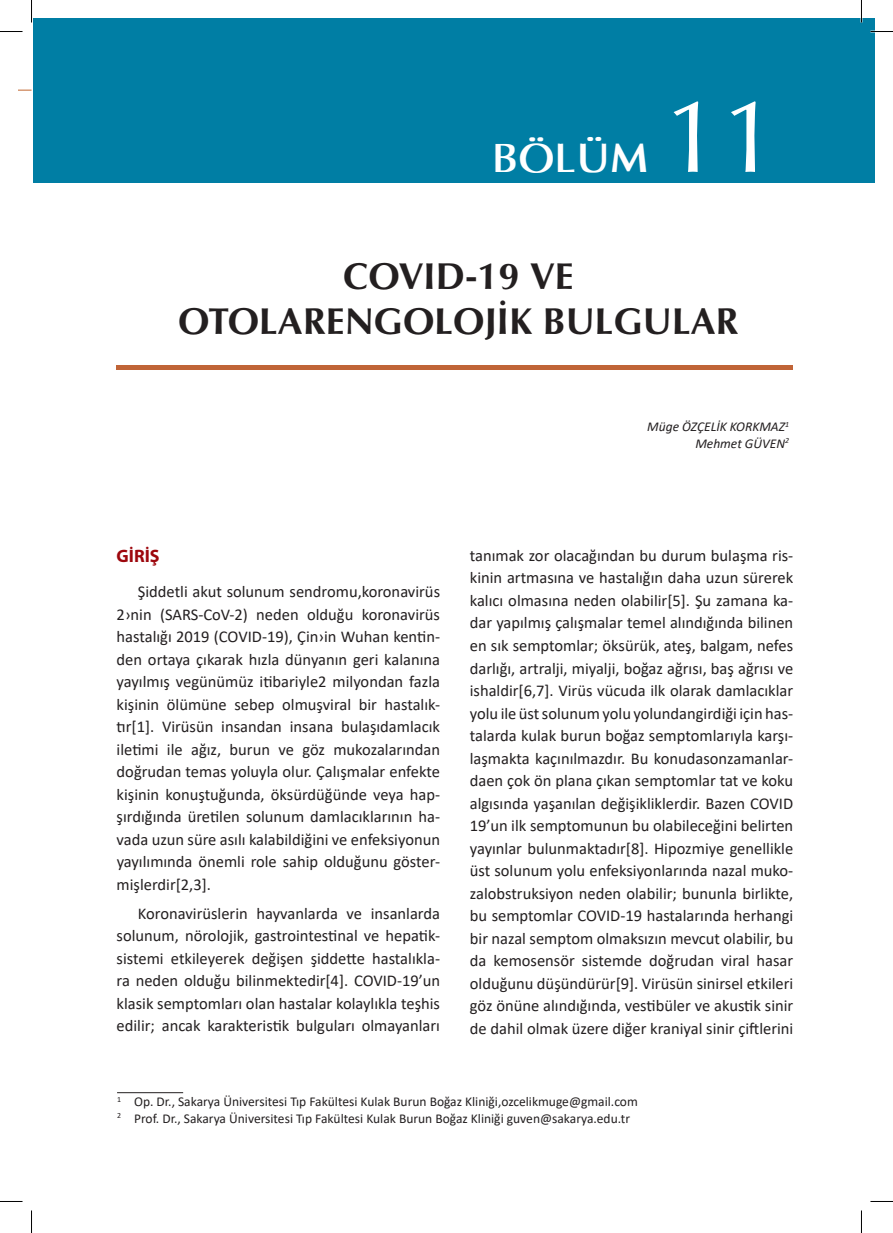
<style>
.page{position:relative;width:893px;height:1233px;background:#fff}
.page>*{position:absolute;margin:0;border:0;box-sizing:border-box;transform-origin:0 0}
.t1{font:103.2px "Optima Normal Tr";color:#fff}
.t2{font:700 40.95px "Optima";color:#fff}
.t3{font:37.5px/45px "Optima Bold Tr";color:#231f20;text-align:center}
.t4{font:700 18px "Myriad Pro";color:#9d070d}
.t5{font:16.5px/22.5px "Calibri";color:#231f20;text-align:justify}
.t6{font:13.5px/16.5px "Calibri";color:#231f20}
.t7{font:italic 13.5px/16.5px "Calibri";color:#231f20;text-align:right}
</style>
<div class="page">
<hr style="left:117px;top:1092px;width:66px;height:1px;background:#231f20">
<hr style="left:116px;top:365px;width:676px;height:4px;background:#c06437">
<div style="left:33px;top:19px;width:840px;height:164px;background:#007ea4"></div>
<svg style="left:19px;top:89px;width:12px;height:2px"></svg>
<hr style="left:860px;top:0;width:2px;height:23px;background:#fff">
<svg style="left:0;top:31px;width:22px;height:1px"></svg>
<svg style="left:870px;top:31px;width:22px;height:1px"></svg>
<svg style="left:0;top:1201px;width:22px;height:1px"></svg>
<svg style="left:870px;top:1201px;width:22px;height:1px"></svg>
<svg style="left:31px;top:0;width:1px;height:23px"></svg>
<svg style="left:31px;top:1210px;width:1px;height:22px"></svg>
<h2 class="t2" style="left:491px;top:133px;width:158px">BÖLÜM</h2>
<h1 class="t1" style="left:663px;top:76px;width:116px">11</h1>
<h3 class="t3" style="left:178px;top:253px;width:562px">COVID-19 VE<br>OTOLARENGOLOJİK BULGULAR</h3>
<p class="t7" style="left:647px;top:417px;width:143px">Müge ÖZÇELİK KORKMAZ<sup>1<br></sup>Mehmet GÜVEN<sup>2</sup></p>
<p class="t4" style="left:117px;top:545px;width:44px">GİRİŞ</p>
<p class="t5" style="left:117px;top:580px;width:325px;text-indent:21px">Şiddetli akut solunum sendromu,koronavirüs 2›nin (SARS-CoV-2) neden olduğu koronavirüs hastalığı 2019 (COVID-19), Çin›in Wuhan kentin&shy;den ortaya çıkarak hızla dünyanın geri kalanına yayılmış vegünümüz itibariyle2 milyondan fazla kişinin ölümüne sebep olmuşviral bir hastalık&shy;tır[1]. Virüsün insandan insana bulaşıdamlacık iletimi ile ağız, burun ve göz mukozalarından doğrudan temas yoluyla olur. Çalışmalar enfekte kişinin konuştuğunda, öksürdüğünde veya hap&shy;şırdığında üretilen solunum damlacıklarının ha&shy;vada uzun süre asılı kalabildiğini ve enfeksiyonun yayılımında önemli role sahip olduğunu göster&shy;mişlerdir[2,3].</p>
<p class="t5" style="left:116px;top:901px;width:325px;text-indent:21px">Koronavirüslerin hayvanlarda ve insanlarda solunum, nörolojik, gastrointestinal ve hepatik&shy;sistemi etkileyerek değişen şiddette hastalıkla&shy;ra neden olduğu bilinmektedir[4]. COVID-19’un klasik semptomları olan hastalar kolaylıkla teşhis edilir; ancak karakteristik bulguları olmayanları</p>
<p class="t5" style="left:469px;top:543px;width:325px">tanımak zor olacağından bu durum bulaşma ris&shy;kinin artmasına ve hastalığın daha uzun sürerek kalıcı olmasına neden olabilir[5]. Şu zamana ka&shy;dar yapılmış çalışmalar temel alındığında bilinen en sık semptomlar; öksürük, ateş, balgam, nefes darlığı, artralji, miyalji, boğaz ağrısı, baş ağrısı ve ishaldir[6,7]. Virüs vücuda ilk olarak damlacıklar yolu ile üstsolunumyolu yolundangirdiği için has&shy;talarda kulak burun boğaz semptomlarıyla karşı&shy;laşmakta kaçınılmazdır. Bu konudasonzamanlar&shy;daen çok ön plana çıkan semptomlar tat ve koku algısında yaşanılan değişikliklerdir. Bazen COVID 19’un ilk semptomunun bu olabileceğini belirten yayınlar bulunmaktadır[8]. Hipozmiye genellikle üst solunum yolu enfeksiyonlarında nazal muko&shy;zalobstruksiyon neden olabilir; bununla birlikte, bu semptomlar COVID-19 hastalarında herhangi bir nazal semptom olmaksızın mevcut olabilir, bu da kemosensör sistemde doğrudan viral hasar olduğunu düşündürür[9]. Virüsün sinirsel etkileri göz önüne alındığında, vestibüler ve akustik sinir de dahil olmak üzere diğer kraniyal sinir çiftlerini</p>
<p class="t6" style="left:117px;top:1093px;width:522px"><sup>1</sup> Op. Dr., Sakarya Üniversitesi Tıp Fakültesi Kulak Burun Boğaz Kliniği,ozcelikmuge@gmail.com<br><sup>2</sup> Prof. Dr., Sakarya Üniversitesi Tıp Fakültesi Kulak Burun Boğaz Kliniği guven@sakarya.edu.tr</p>
</div>
